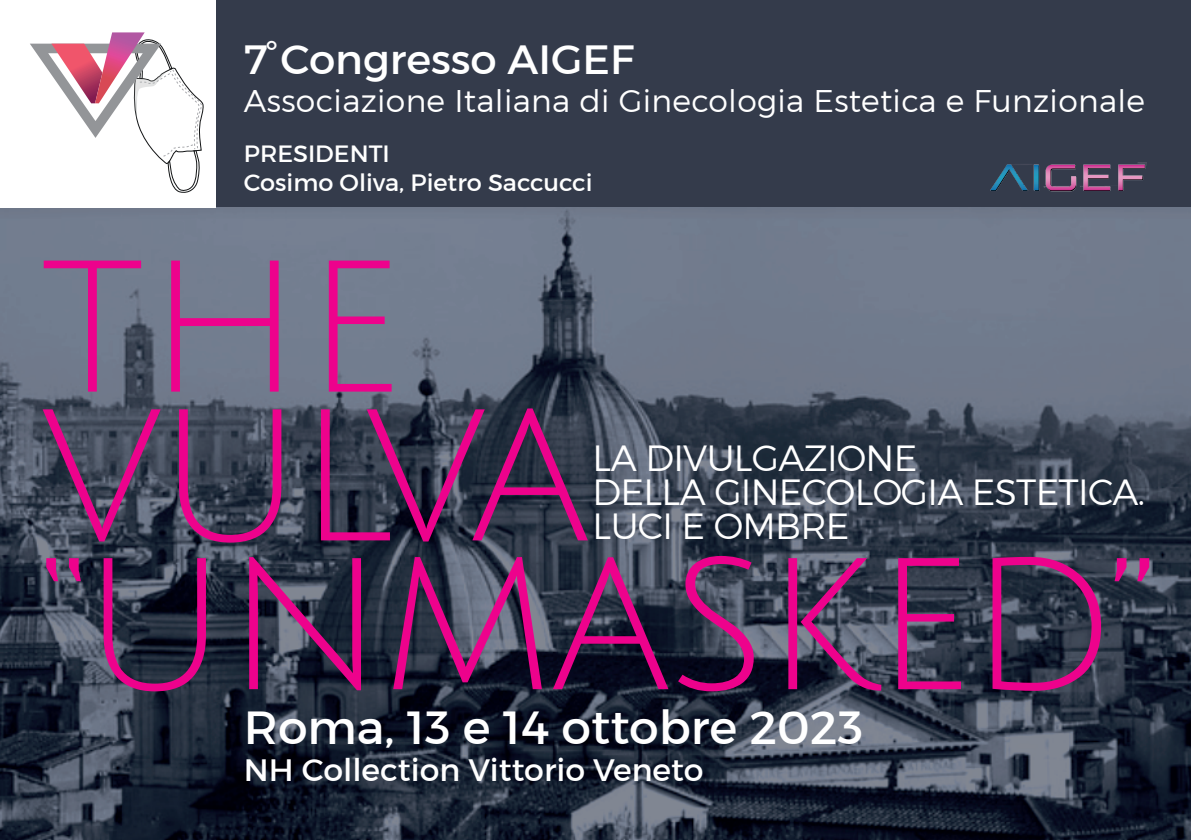
<style>
.page{position:relative;width:1191px;height:840px;background:#fff}
.page>*{position:absolute;margin:0;border:0;box-sizing:border-box;transform-origin:0 0}
.t1{font:183px/148.6px "Julius Sans One";letter-spacing:-.02em;color:#ed028c}
.t2{font:47.2px "Montserrat";color:#fff}
.t3{font:41.6px "Montserrat";color:#fff}
.t4{font:300 36.2px/34px "Montserrat";letter-spacing:-.02em;color:#fff}
.t5{font:31.6px "Montserrat";color:#fff}
.t6{font:300 31.2px "Montserrat";letter-spacing:.01em;color:#fff}
.t7{font:24px/28.8px "Montserrat";color:#fff}
</style>
<div class="page">
<div style="left:0;top:0;width:1191px;height:839px;background:#343b4b"></div>
<img style="left:0;top:207px;width:1191px;height:632px">
<img style="left:990px;top:163px;width:156px;height:29px">
<div style="left:0;top:0;width:215px;height:207px;background:#fff"></div>
<svg style="left:30px;top:32px;width:174px;height:161px"></svg>
<h3 class="t3" style="left:244px;top:34px;width:392px">7° Congresso AIGEF</h3>
<p class="t6" style="left:244px;top:82px;width:902px">Associazione Italiana di Ginecologia Estetica e Funzionale</p>
<p class="t7" style="left:244px;top:139px;width:350px">PRESIDENTI<br>Cosimo Oliva, Pietro Saccucci</p>
<h1 class="t1" style="left:40px;top:259px;width:1117px">THE<br>VULVA “UNMASKED”</h1>
<p class="t4" style="left:592px;top:440px;width:554px">LA DIVULGAZIONE<br>DELLA GINECOLOGIA ESTETICA.<br>LUCI E OMBRE</p>
<h2 class="t2" style="left:244px;top:697px;width:621px">Roma, 13 e 14 ottobre 2023</h2>
<p class="t5" style="left:244px;top:750px;width:461px">NH Collection Vittorio Veneto</p>
</div>
